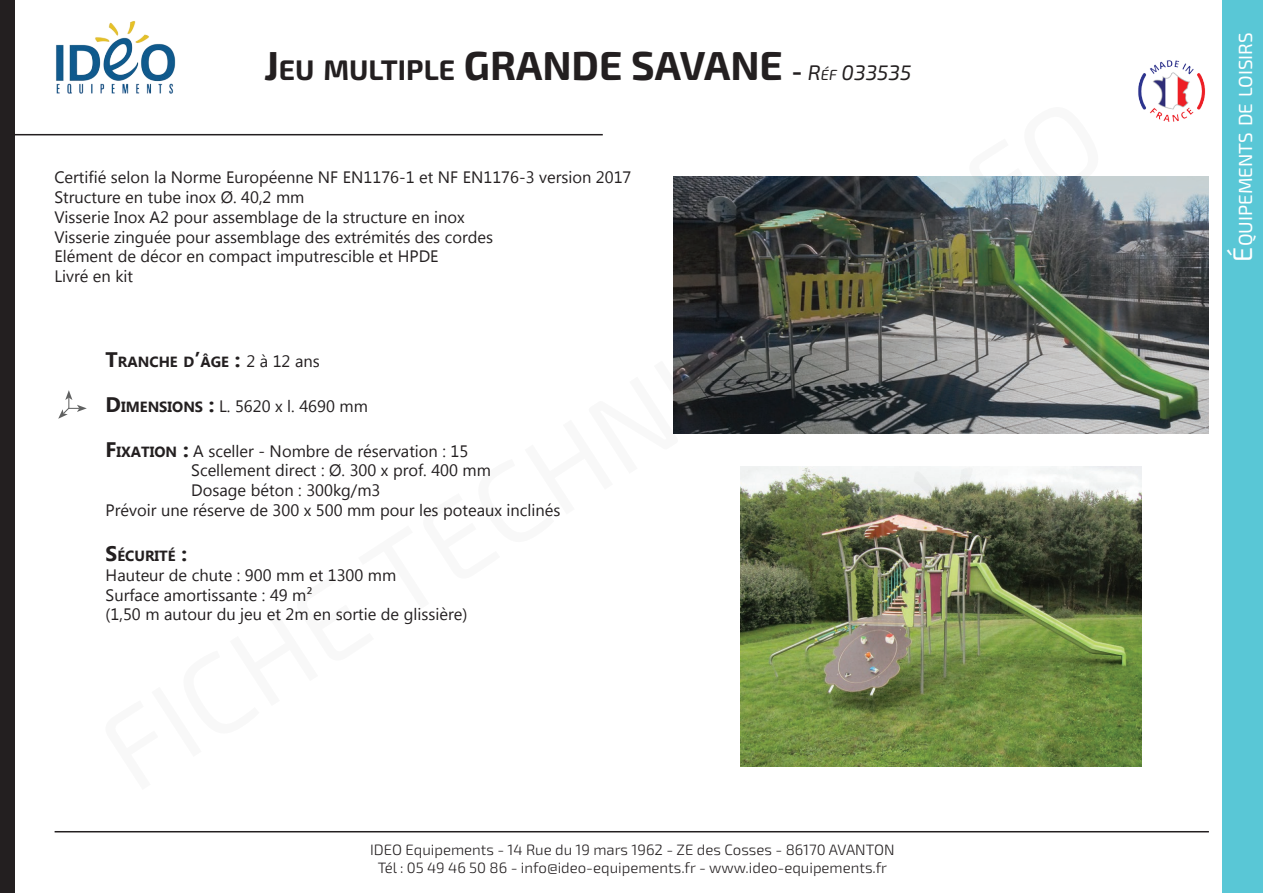
<style>
.page{position:relative;width:1263px;height:893px;background:#fff}
.page>*{position:absolute;margin:0;border:0;box-sizing:border-box;transform-origin:0 0}
.t1{font:700 40.5px "Exo 2";color:#231f20}
.t2{font:18.9px "Exo 2";color:#fff}
.t3{font:16.5px/19.8px "Microsoft New Tai Lue";color:#231f20}
.t4{font:300 15px/18px "Exo 2";color:#231f20;text-align:center}
.t5{font:700 14.7px "Microsoft New Tai Lue";color:#231f20}
.s1{font-size:28.35px}
.s2{font-size:25.5px}
.s3{font-weight:400;font-style:italic;font-size:21px}
.s4{font-weight:400;font-style:italic;font-size:14.7px}
.s5{font-size:21px}
.s6{font-weight:400;font-size:16.5px}
.s7{font-weight:700;font-size:21px}
.s8{font-weight:700;font-size:14.7px}
.s9{font-size:27px}
</style>
<div class="page">
<div style="left:1223px;top:0;width:40px;height:893px;background:#59c7d6"></div>
<img style="left:56px;top:21px;width:120px;height:73px">
<hr style="left:55px;top:831px;width:1154px;height:1px;background:#231f20">
<div style="left:0;top:0;width:14px;height:893px;background:#231f20"></div>
<hr style="left:7px;top:134px;width:596px;height:1px;background:#231f20">
<svg style="left:58px;top:390px;width:29px;height:29px"></svg>
<img style="left:1138px;top:60px;width:68px;height:62px">
<img style="left:741px;top:466px;width:400px;height:300px">
<img style="left:673px;top:177px;width:535px;height:257px">
<img style="left:761px;top:466px;width:332px;height:207px">
<h1 class="t1" style="left:264px;top:41px;width:649px">J<span class="s1">EU MULTIPLE</span> GRANDE SAVANE <span class="s2">-</span> <span class="s3">R</span><span class="s4">éf</span> <span class="s3">033535</span></h1>
<p class="t3" style="left:54px;top:169px;width:579px">Certifié selon la Norme Européenne NF EN1176-1 et NF EN1176-3 version 2017<br>Structure en tube inox Ø. 40,2 mm<br>Visserie Inox A2 pour assemblage de la structure en inox<br>Visserie zinguée pour assemblage des extrémités des cordes<br>Elément de décor en compact imputrescible et HPDE<br>Livré en kit</p>
<p class="t5" style="left:106px;top:353px;width:216px"><span class="s5">T</span>RANCHE D<span class="s5">’</span>ÂGE <span class="s5">:</span> <span class="s6">2 à 12 ans</span></p>
<p class="t3" style="left:106px;top:397px;width:264px"><span class="s7">D</span><span class="s8">IMENSIONS</span> <span class="s7">:</span> L. 5620 x l. 4690 mm</p>
<p class="t3" style="left:106px;top:442px;width:364px"><span class="s7">F</span><span class="s8">IXATION</span> <span class="s7">:</span> A sceller - Nombre de réservation : 15</p>
<p class="t3" style="left:191px;top:462px;width:301px">Scellement direct : Ø. 300 x prof. 400 mm</p>
<p class="t3" style="left:191px;top:482px;width:191px">Dosage béton : 300kg/m3</p>
<p class="t3" style="left:106px;top:502px;width:456px">Prévoir une réserve de 300 x 500 mm pour les poteaux inclinés</p>
<p class="t5" style="left:106px;top:547px;width:83px"><span class="s5">S</span>ÉCURITÉ <span class="s5">:</span></p>
<p class="t3" style="left:106px;top:566px;width:363px">Hauteur de chute : 900 mm et 1300 mm<br>Surface amortissante : 49 m²<br>(1,50 m autour du jeu et 2m en sortie de glissière)</p>
<p class="t4" style="left:370px;top:841px;width:526px">IDEO Equipements - 14 Rue du 19 mars 1962 - ZE des Cosses - 86170 AVANTON<br>Tél : 05 49 46 50 86 - info@ideo-equipements.fr - www.ideo-equipements.fr</p>
<p class="t2" style="left:1234px;top:261px;width:231px;rotate:-90deg"><span class="s9">É</span>quipements de loisirs</p>
</div>
